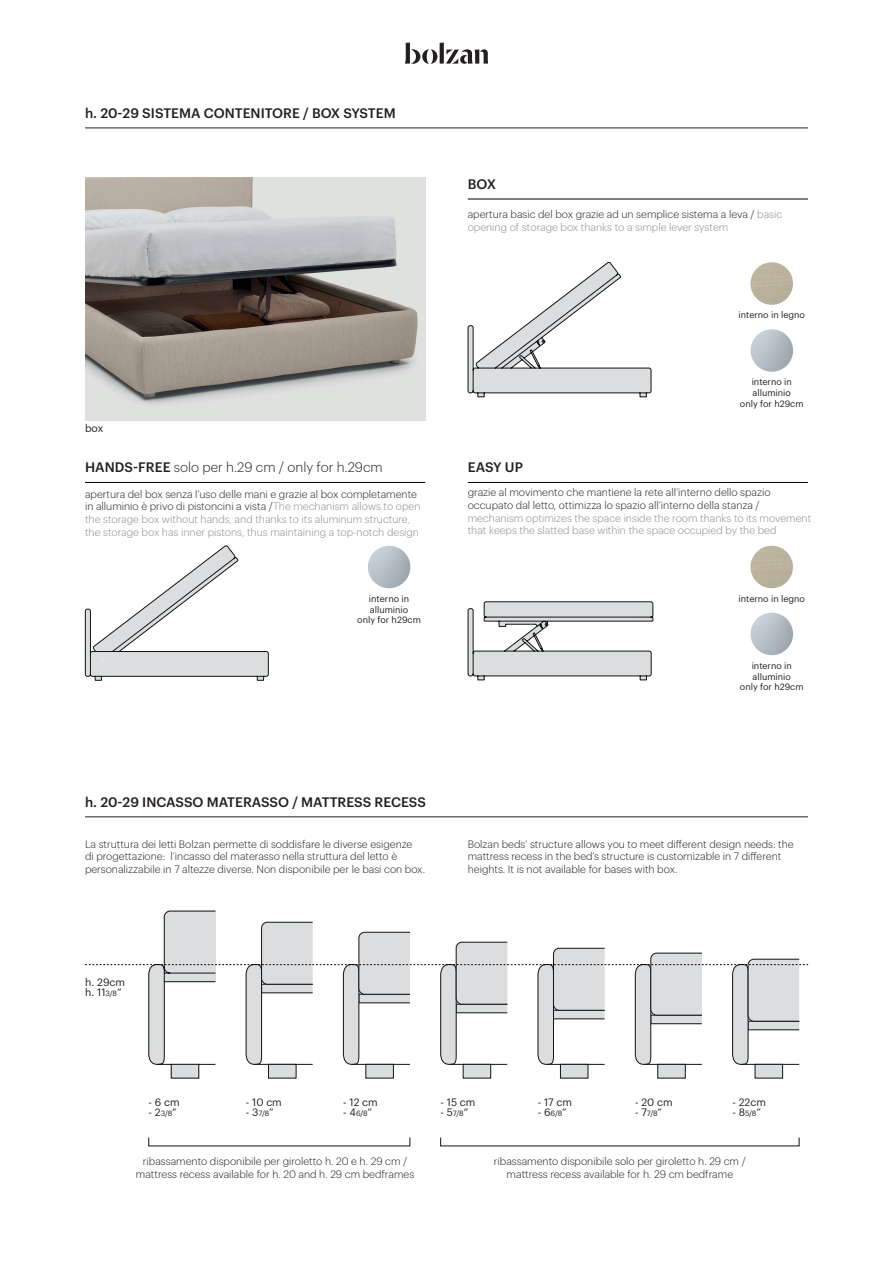
<style>
.page{position:relative;width:893px;height:1263px;background:#fff}
.page>*{position:absolute;margin:0;border:0;box-sizing:border-box;transform-origin:0 0}
.t1{font:500 13.5px "Graphik";color:#231f20}
.t2{font:300 13.5px "Graphik";color:#231f20}
.t3{font:300 10.5px/12.6px "Graphik";color:#231f20}
.t4{font:300 10.5px/12.6px "Graphik";color:#8a8c8f}
.t5{font:10.5px "Graphik";color:#231f20}
.t6{font:9px "Graphik";color:#231f20}
.s1{color:#8a8c8f}
.s2{font-weight:500}
.s3{color:#231f20}
.s4{font-size:7.5px}
</style>
<div class="page">
<img style="left:368px;top:546px;width:42px;height:42px;border-radius:21px">
<hr style="left:85px;top:482px;width:340px;height:1px;background:#000">
<hr style="left:468px;top:482px;width:340px;height:1px;background:#000">
<hr style="left:468px;top:199px;width:340px;height:1px;background:#000">
<img style="left:750px;top:262px;width:43px;height:43px;border-radius:21px">
<img style="left:750px;top:329px;width:43px;height:43px;border-radius:21px">
<img style="left:85px;top:178px;width:340px;height:242px">
<img style="left:750px;top:546px;width:43px;height:42px;border-radius:21px">
<img style="left:750px;top:613px;width:43px;height:42px;border-radius:21px">
<svg style="left:468px;top:262px;width:183px;height:135px"></svg>
<svg style="left:468px;top:602px;width:185px;height:78px"></svg>
<svg style="left:85px;top:545px;width:183px;height:135px"></svg>
<hr style="left:85px;top:128px;width:723px;height:1px;background:#231f20">
<hr style="left:85px;top:816px;width:723px;height:1px;background:#231f20">
<svg style="left:440px;top:43px;width:4px;height:21px"></svg>
<svg style="left:405px;top:43px;width:32px;height:21px"></svg>
<svg style="left:446px;top:49px;width:42px;height:15px"></svg>
<svg style="left:85px;top:911px;width:723px;height:167px"></svg>
<p class="t1" style="left:85px;top:103px;width:312px">h. 20-29 SISTEMA CONTENITORE / BOX SYSTEM</p>
<p class="t5" style="left:85px;top:420px;width:20px">box</p>
<p class="t1" style="left:468px;top:174px;width:30px">BOX</p>
<p class="t3" style="left:468px;top:207px;width:316px">apertura basic del box grazie ad un semplice sistema a leva / <span class="s1">basic opening of storage box thanks to a simple lever system</span></p>
<p class="t6" style="left:738px;top:308px;width:68px">interno in legno</p>
<p class="t6" style="left:752px;top:375px;width:42px">interno in</p>
<p class="t6" style="left:753px;top:386px;width:40px">alluminio</p>
<p class="t6" style="left:740px;top:397px;width:65px">only for h29cm</p>
<p class="t2" style="left:85px;top:457px;width:299px"><span class="s2">HANDS-FREE</span> solo per h.29 cm / only for h.29cm</p>
<p class="t1" style="left:468px;top:457px;width:57px">EASY UP</p>
<p class="t4" style="left:85px;top:487px;width:337px"><span class="s3">apertura del box senza l’uso delle mani e grazie al box completamente in alluminio è privo di pistoncini a vista /</span>The mechanism allows to open the storage box without hands, and thanks to its aluminum structure, the storage box has inner pistons, thus maintaining a top-notch design</p>
<p class="t3" style="left:468px;top:485px;width:345px">grazie al movimento che mantiene la rete all’interno dello spazio occupato dal letto, ottimizza lo spazio all’interno della stanza / <span class="s1">mechanism optimizes the space inside the room thanks to its movement that keeps the slatted base within the space occupied by the bed</span></p>
<p class="t6" style="left:369px;top:592px;width:42px">interno in</p>
<p class="t6" style="left:370px;top:603px;width:40px">alluminio</p>
<p class="t6" style="left:357px;top:613px;width:65px">only for h29cm</p>
<p class="t1" style="left:85px;top:792px;width:342px">h. 20-29 INCASSO MATERASSO / MATTRESS RECESS</p>
<p class="t6" style="left:738px;top:592px;width:68px">interno in legno</p>
<p class="t6" style="left:752px;top:659px;width:42px">interno in</p>
<p class="t6" style="left:753px;top:670px;width:40px">alluminio</p>
<p class="t6" style="left:740px;top:680px;width:65px">only for h29cm</p>
<p class="t3" style="left:85px;top:837px;width:342px">La struttura dei letti Bolzan permette di soddisfare le diverse esigenze<br>di progettazione: l’incasso del materasso nella struttura del letto è personalizzabile in 7 altezze diverse. Non disponibile per le basi con box.</p>
<p class="t3" style="left:468px;top:837px;width:327px">Bolzan beds’ structure allows you to meet different design needs: the mattress recess in the bed’s structure is customizable in 7 different heights. It is not available for bases with box.</p>
<p class="t5" style="left:85px;top:974px;width:41px">h. 29cm</p>
<p class="t5" style="left:85px;top:985px;width:38px">h. 11<span class="s4">3/8</span>”</p>
<p class="t5" style="left:149px;top:1094px;width:33px">- 6 cm</p>
<p class="t5" style="left:149px;top:1104px;width:30px">- 2<span class="s4">3/8</span>”</p>
<p class="t5" style="left:246px;top:1094px;width:37px">- 10 cm</p>
<p class="t5" style="left:246px;top:1104px;width:29px">- 3<span class="s4">7/8</span>”</p>
<p class="t5" style="left:343px;top:1094px;width:36px">- 12 cm</p>
<p class="t5" style="left:343px;top:1104px;width:30px">- 4<span class="s4">6/8</span>”</p>
<p class="t5" style="left:440px;top:1094px;width:36px">- 15 cm</p>
<p class="t5" style="left:440px;top:1104px;width:29px">- 5<span class="s4">7/8</span>”</p>
<p class="t5" style="left:538px;top:1094px;width:36px">- 17 cm</p>
<p class="t5" style="left:538px;top:1104px;width:30px">- 6<span class="s4">6/8</span>”</p>
<p class="t5" style="left:635px;top:1094px;width:39px">- 20 cm</p>
<p class="t5" style="left:635px;top:1104px;width:29px">- 7<span class="s4">7/8</span>”</p>
<p class="t5" style="left:732px;top:1094px;width:35px">- 22cm</p>
<p class="t5" style="left:732px;top:1104px;width:30px">- 8<span class="s4">5/8</span>”</p>
<p class="t3" style="left:136px;top:1154px;width:280px;text-align:center">ribassamento disponibile per giroletto h. 20 e h. 29 cm / mattress recess available for h. 20 and h. 29 cm bedframes</p>
<p class="t3" style="left:494px;top:1154px;width:253px">ribassamento disponibile solo per giroletto h. 29 cm /</p>
<p class="t3" style="left:507px;top:1167px;width:228px">mattress recess available for h. 29 cm bedframe</p>
</div>
